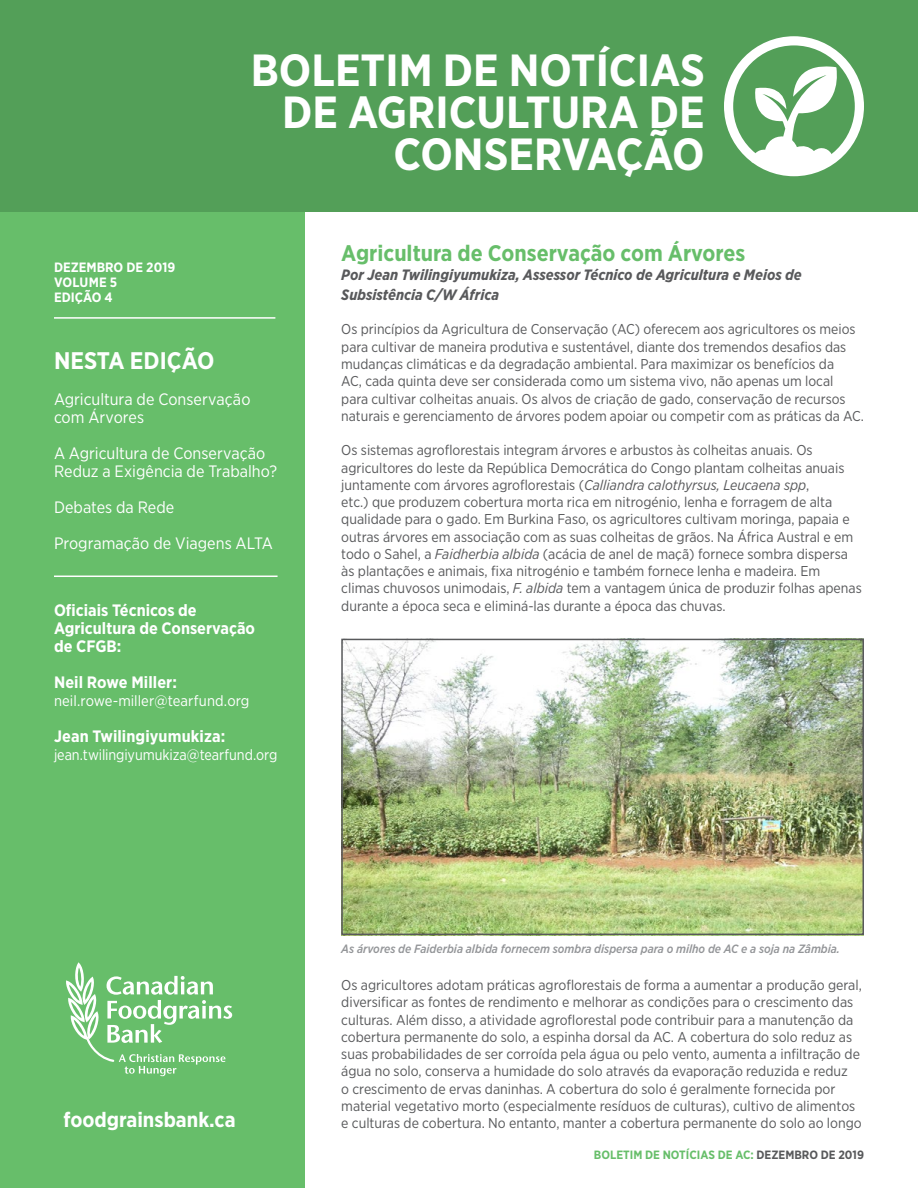
<style>
.page{position:relative;width:918px;height:1188px;background:#fff}
.page>*{position:absolute;margin:0;border:0;box-sizing:border-box;transform-origin:0 0}
.t1{font:700 45px/42px "Gotham Narrow";color:#fff;text-align:right}
.t2{font:700 24px "Gotham Narrow";color:#fff}
.t3{font:700 22.5px "Gotham Narrow";color:#67be6a}
.t4{font:700 21px "Gotham Narrow";color:#fff}
.t5{font:16.5px/18px "Gotham Narrow";color:#fff}
.t6{font:700 16.5px/18px "Gotham Narrow";color:#fff}
.t7{font:italic 700 15px/19.5px "Gotham Narrow";color:#58595b}
.t8{font:15px "Gotham Narrow";color:#fff}
.t9{font:14.25px/17.2px "Gotham Narrow";color:#58595b}
.t10{font:700 13.5px/15px "Gotham Narrow";color:#fff}
.t11{font:italic 500 12px "Gotham Narrow";color:#939598}
.t12{font:700 12px "Gotham Narrow";color:#67be6a}
.s1{font-style:italic}
.s2{color:#58595b}
</style>
<div class="page">
<div style="left:0;top:0;width:305px;height:1188px;background:#67be6a"></div>
<div style="left:0;top:0;width:918px;height:212px;background:#539f58"></div>
<svg style="left:724px;top:36px;width:140px;height:140px"></svg>
<svg style="left:66px;top:962px;width:166px;height:114px"></svg>
<hr style="left:54px;top:317px;width:221px;height:2px;background:#fff">
<hr style="left:54px;top:576px;width:224px;height:1px;background:#fff">
<img style="left:344px;top:642px;width:517px;height:290px">
<div style="left:341px;top:639px;width:523px;height:296px;border:2px solid #58595b"></div>
<h1 class="t1" style="left:251px;top:49px;width:456px">BOLETIM DE NOTÍCIAS<br>DE AGRICULTURA DE<br>CONSERVAÇÃO</h1>
<p class="t10" style="left:54px;top:260px;width:123px">DEZEMBRO DE 2019<br>VOLUME 5<br>EDIÇÃO 4</p>
<h2 class="t2" style="left:54px;top:345px;width:162px">NESTA EDIÇÃO</h2>
<p class="t5" style="left:54px;top:390px;width:198px">Agricultura de Conservação com Árvores</p>
<p class="t5" style="left:54px;top:444px;width:225px">A Agricultura de Conservação<br>Reduz a Exigência de Trabalho?</p>
<p class="t5" style="left:54px;top:489px;width:221px;line-height:36px">Debates da Rede<br>Programação de Viagens ALTA</p>
<p class="t6" style="left:54px;top:601px;width:203px">Oficiais Técnicos de<br>Agricultura de Conservação de CFGB:</p>
<p class="t6" style="left:54px;top:673px;width:124px">Neil Rowe Miller:</p>
<p class="t8" style="left:54px;top:691px;width:197px">neil.rowe-miller@tearfund.org</p>
<p class="t6" style="left:54px;top:727px;width:173px">Jean Twilingiyumukiza:</p>
<p class="t8" style="left:54px;top:745px;width:225px">jean.twilingiyumukiza@tearfund.org</p>
<h3 class="t3" style="left:341px;top:239px;width:406px">Agricultura de Conservação com Árvores</h3>
<p class="t7" style="left:341px;top:265px;width:462px">Por Jean Twilingiyumukiza, Assessor Técnico de Agricultura e Meios de<br>Subsistência C/W África</p>
<p class="t9" style="left:341px;top:321px;width:524px">Os princípios da Agricultura de Conservação (AC) oferecem aos agricultores os meios para cultivar de maneira produtiva e sustentável, diante dos tremendos desafios das mudanças climáticas e da degradação ambiental. Para maximizar os benefícios da<br>AC, cada quinta deve ser considerada como um sistema vivo, não apenas um local<br>para cultivar colheitas anuais. Os alvos de criação de gado, conservação de recursos naturais e gerenciamento de árvores podem apoiar ou competir com as práticas da AC.</p>
<p class="t9" style="left:341px;top:441px;width:522px">Os sistemas agroflorestais integram árvores e arbustos às colheitas anuais. Os agricultores do leste da República Democrática do Congo plantam colheitas anuais juntamente com árvores agroflorestais (<span class="s1">Calliandra calothyrsus, Leucaena spp</span>,<br>etc.) que produzem cobertura morta rica em nitrogénio, lenha e forragem de alta qualidade para o gado. Em Burkina Faso, os agricultores cultivam moringa, papaia e outras árvores em associação com as suas colheitas de grãos. Na África Austral e em todo o Sahel, a <span class="s1">Faidherbia albida</span> (acácia de anel de maçã) fornece sombra dispersa às plantações e animais, fixa nitrogénio e também fornece lenha e madeira. Em climas chuvosos unimodais, <span class="s1">F. albida</span> tem a vantagem única de produzir folhas apenas durante a época seca e eliminá-las durante a época das chuvas.</p>
<h3 class="t4" style="left:64px;top:1106px;width:174px">foodgrainsbank.ca</h3>
<p class="t11" style="left:341px;top:941px;width:500px">As árvores de Faiderbia albida fornecem sombra dispersa para o milho de AC e a soja na Zâmbia.</p>
<p class="t9" style="left:341px;top:976px;width:522px">Os agricultores adotam práticas agroflorestais de forma a aumentar a produção geral, diversificar as fontes de rendimento e melhorar as condições para o crescimento das culturas. Além disso, a atividade agroflorestal pode contribuir para a manutenção da cobertura permanente do solo, a espinha dorsal da AC. A cobertura do solo reduz as suas probabilidades de ser corroída pela água ou pelo vento, aumenta a infiltração de água no solo, conserva a humidade do solo através da evaporação reduzida e reduz<br>o crescimento de ervas daninhas. A cobertura do solo é geralmente fornecida por material vegetativo morto (especialmente resíduos de culturas), cultivo de alimentos e culturas de cobertura. No entanto, manter a cobertura permanente do solo ao longo</p>
<p class="t12" style="left:594px;top:1147px;width:272px">BOLETIM DE NOTÍCIAS DE AC: <span class="s2">DEZEMBRO DE 2019</span></p>
</div>
